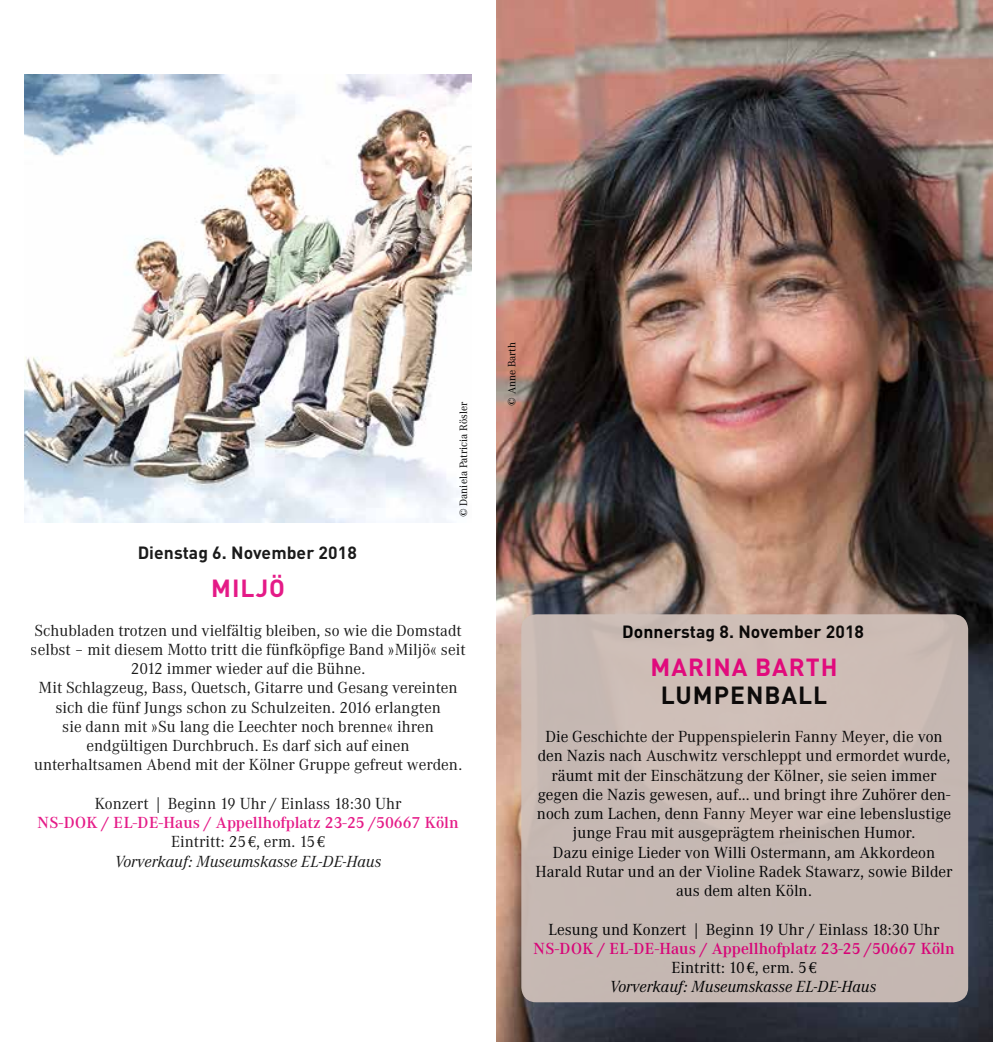
<style>
.page{position:relative;width:993px;height:1042px;background:#fff}
.page>*{position:absolute;margin:0;border:0;box-sizing:border-box;transform-origin:0 0}
.t1{font:700 24.5px "DIN Pro";letter-spacing:.04em;color:#e2007a}
.t2{font:700 24.5px "DIN Pro";letter-spacing:.04em;color:#000}
.t3{font:700 17.5px "DIN Pro";letter-spacing:.005em;color:#000}
.t4{font:15.75px/19.2px "Corporate ABQ";color:#000;text-align:center}
.t5{font:500 15.75px/19.2px "Corporate ABQ";color:#e2007a;text-align:center}
.t6{font:10.5px "Corporate ABQ";color:#000}
.s1{font-weight:400;color:#000}
.s2{font-family:"Euro Serif";font-weight:400;color:#000}
.s3{font-weight:400;font-style:italic;color:#000}
</style>
<div class="page">
<img style="left:496px;top:0;width:496px;height:1042px">
<div style="left:521px;top:614px;width:446px;height:388px;background:#c6b8b3;border-radius:15px"></div>
<img style="left:25px;top:74px;width:446px;height:448px">
<p class="t6" style="left:457px;top:517px;width:117px;rotate:-90deg">© Daniela Patricia Rösler</p>
<p class="t3" style="left:138px;top:541px;width:220px">Dienstag 6. November 2018</p>
<h1 class="t1" style="left:211px;top:571px;width:75px">MILJÖ</h1>
<p class="t4" style="left:31px;top:621px;width:436px">Schubladen trotzen und vielfältig bleiben, so wie die Domstadt selbst – mit diesem Motto tritt die fünfköpfige Band »Miljö« seit 2012 immer wieder auf die Bühne.<br>Mit Schlagzeug, Bass, Quetsch, Gitarre und Gesang vereinten sich die fünf Jungs schon zu Schulzeiten. 2016 erlangten<br>sie dann mit »Su lang die Leechter noch brenne« ihren endgültigen Durchbruch. Es darf sich auf einen unterhaltsamen Abend mit der Kölner Gruppe gefreut werden.</p>
<p class="t4" style="left:95px;top:794px;width:308px">Konzert | Beginn 19 Uhr / Einlass 18:30 Uhr</p>
<p class="t5" style="left:38px;top:813px;width:422px">NS-DOK / EL-DE-Haus / Appellhofplatz 23-25 /50667 Köln<br><span class="s1">Eintritt: 25</span><span class="s2">€</span><span class="s1">, erm. 15</span><span class="s2">€<br></span><span class="s3">Vorverkauf: Museumskasse EL-DE-Haus</span></p>
<p class="t6" style="left:505px;top:406px;width:65px;rotate:-90deg">© Anne Barth</p>
<p class="t3" style="left:622px;top:619px;width:243px">Donnerstag 8. November 2018</p>
<h1 class="t1" style="left:650px;top:650px;width:188px">MARINA BARTH</h1>
<h1 class="t2" style="left:660px;top:678px;width:168px">LUMPENBALL</h1>
<p class="t4" style="left:535px;top:727px;width:418px">Die Geschichte der Puppenspielerin Fanny Meyer, die von den Nazis nach Auschwitz verschleppt und ermordet wurde, räumt mit der Einschätzung der Kölner, sie seien immer gegen die Nazis gewesen, auf... und bringt ihre Zuhörer den&shy;noch zum Lachen, denn Fanny Meyer war eine lebenslustige junge Frau mit ausgeprägtem rheinischen Humor.<br>Dazu einige Lieder von Willi Ostermann, am Akkordeon Harald Rutar und an der Violine Radek Stawarz, sowie Bilder aus dem alten Köln.</p>
<p class="t4" style="left:548px;top:919px;width:392px">Lesung und Konzert | Beginn 19 Uhr / Einlass 18:30 Uhr</p>
<p class="t5" style="left:533px;top:939px;width:422px">NS-DOK / EL-DE-Haus / Appellhofplatz 23-25 /50667 Köln<br><span class="s1">Eintritt: 10</span><span class="s2">€</span><span class="s1">, erm. 5</span><span class="s2">€<br></span><span class="s3">Vorverkauf: Museumskasse EL-DE-Haus</span></p>
</div>
